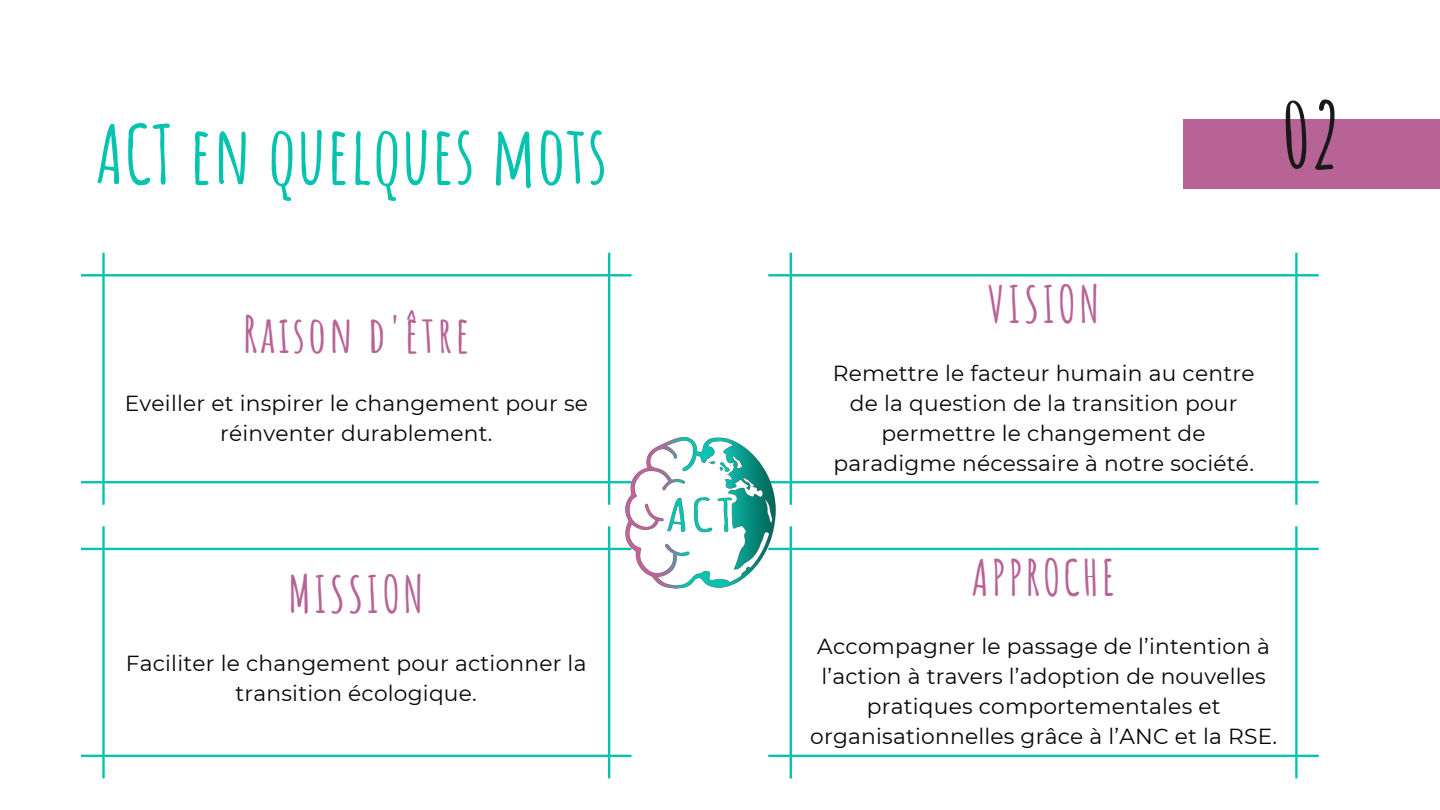
<style>
.page{position:relative;width:1440px;height:810px;background:#fff}
.page>*{position:absolute;margin:0;border:0;box-sizing:border-box;transform-origin:0 0}
.t1{font:700 90px "Amatic SC";color:#191919}
.t2{font:700 80px "Amatic SC";letter-spacing:.01em;color:#06c3af}
.t3{font:700 50px "Amatic SC";letter-spacing:.06em;color:#b86396}
.t4{font:700 49px "Amatic SC";letter-spacing:.06em;color:#b86396}
.t5{font:21.8px/30px "Montserrat";letter-spacing:.01em;color:#050707;text-align:center}
</style>
<div class="page">
<div style="left:1183px;top:119px;width:257px;height:70px;background:#b86396"></div>
<svg style="left:81px;top:253px;width:550px;height:252px"></svg>
<svg style="left:768px;top:253px;width:551px;height:252px"></svg>
<svg style="left:81px;top:526px;width:550px;height:252px"></svg>
<svg style="left:768px;top:526px;width:551px;height:252px"></svg>
<img style="left:621px;top:437px;width:158px;height:154px">
<h2 class="t2" style="left:96px;top:103px;width:513px">ACT en quelques mots</h2>
<h3 class="t3" style="left:243px;top:302px;width:228px">Raison d'être</h3>
<p class="t5" style="left:125px;top:388px;width:465px">Eveiller et inspirer le changement pour se réinventer durablement.</p>
<h3 class="t3" style="left:288px;top:562px;width:137px">MISSION</h3>
<p class="t5" style="left:126px;top:648px;width:462px">Faciliter le changement pour actionner la transition écologique.</p>
<h1 class="t1" style="left:1282px;top:78px;width:61px">02</h1>
<h3 class="t3" style="left:988px;top:272px;width:113px">VISION</h3>
<p class="t5" style="left:833px;top:358px;width:423px">Remettre le facteur humain au centre de la question de la transition pour permettre le changement de paradigme nécessaire à notre société.</p>
<h3 class="t4" style="left:972px;top:546px;width:145px">APPROCHE</h3>
<p class="t5" style="left:810px;top:631px;width:468px">Accompagner le passage de l’intention à l’action à travers l’adoption de nouvelles pratiques comportementales et organisationnelles grâce à l’ANC et la RSE.</p>
</div>
